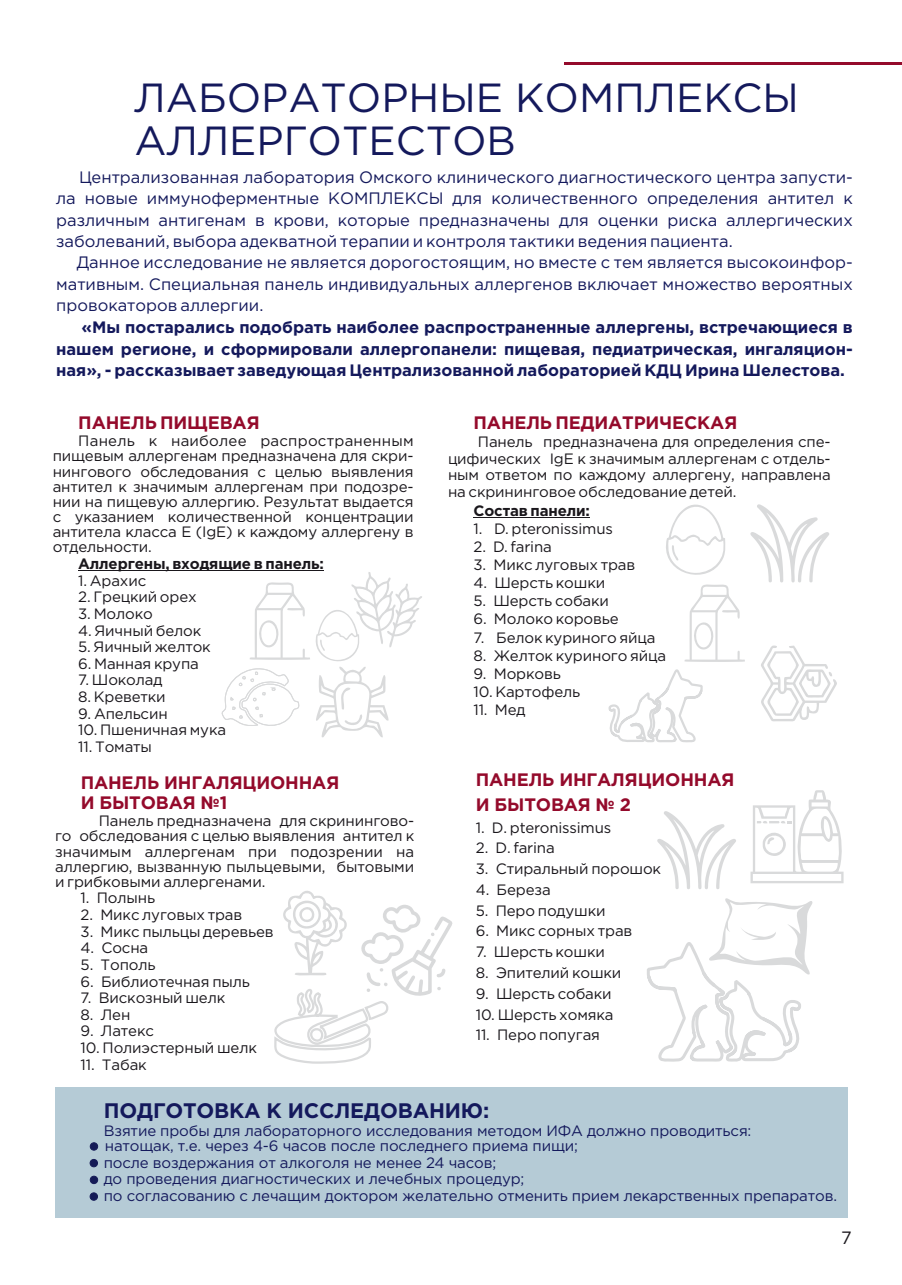
<style>
.page{position:relative;width:902px;height:1285px;background:#fff}
.page>*{position:absolute;margin:0;border:0;box-sizing:border-box;transform-origin:0 0}
.t1{font:40.65px/42px "Gotham Pro";color:#14195c}
.t2{font:700 21px "Gotham Pro";letter-spacing:-.01em;color:#14195c}
.t3{font:700 18px/20.4px "Gotham Pro";letter-spacing:-.01em;color:#940a2b}
.t4{font:17.85px "Gotham Pro";color:#1a171c}
.t5{font:16.5px/21.3px "Gotham Pro";color:#14195c;text-align:justify}
.t6{font:700 16.5px/21.8px "Gotham Pro";color:#14195c;text-align:justify}
.t7{font:15px/15.1px "Gotham Pro";letter-spacing:-.01em;color:#1a171c;text-align:justify}
.t8{font:15px/16.6px "Gotham Pro";letter-spacing:-.01em;color:#14195c}
.t9{font:700 15px "Gotham Pro";letter-spacing:-.01em;color:#1a171c}
</style>
<div class="page">
<hr style="left:78px;top:570px;width:246px;height:1px;background:#1a171c">
<hr style="left:473px;top:517px;width:55px;height:1px;background:#1a171c">
<hr style="left:530px;top:517px;width:55px;height:1px;background:#1a171c">
<div style="left:55px;top:1086px;width:792px;height:131px;background:#b5cbd6"></div>
<div style="left:90px;top:1175px;width:8px;height:8px;background:#151b57;border:1px solid #151b57;border-radius:50%"></div>
<div style="left:90px;top:1192px;width:8px;height:8px;background:#151b57;border:1px solid #151b57;border-radius:50%"></div>
<div style="left:90px;top:1142px;width:8px;height:8px;background:#151b57;border:1px solid #151b57;border-radius:50%"></div>
<div style="left:90px;top:1158px;width:8px;height:8px;background:#151b57;border:1px solid #151b57;border-radius:50%"></div>
<hr style="left:564px;top:63px;width:337px;height:2px;background:#940a2b">
<svg style="left:750px;top:790px;width:93px;height:93px"></svg>
<svg style="left:644px;top:898px;width:168px;height:320px"></svg>
<svg style="left:657px;top:811px;width:79px;height:78px"></svg>
<svg style="left:608px;top:504px;width:229px;height:239px"></svg>
<svg style="left:221px;top:572px;width:201px;height:165px"></svg>
<svg style="left:274px;top:891px;width:179px;height:173px"></svg>
<h1 class="t1" style="left:135px;top:80px;width:665px">ЛАБОРАТОРНЫЕ КОМПЛЕКСЫ<br>АЛЛЕРГОТЕСТОВ</h1>
<p class="t5" style="left:56px;top:168px;width:798px;text-indent:23px">Централизованная лаборатория Омского клинического диагностического центра запусти&shy;ла новые иммуноферментные КОМПЛЕКСЫ для количественного определения антител к различным антигенам в крови, которые предназначены для оценки риска аллергических заболеваний, выбора адекватной терапии и контроля тактики ведения пациента.</p>
<p class="t5" style="left:56px;top:253px;width:798px;text-indent:21px">Данное исследование не является дорогостоящим, но вместе с тем является высокоинфор&shy;мативным. Специальная панель индивидуальных аллергенов включает множество вероятных провокаторов аллергии.</p>
<p class="t6" style="left:56px;top:317px;width:798px;text-indent:25px">«Мы постарались подобрать наиболее распространенные аллергены, встречающиеся в нашем регионе, и сформировали аллергопанели: пищевая, педиатрическая, ингаляцион&shy;ная», - рассказывает заведующая Централизованной лабораторией КДЦ Ирина Шелестова.</p>
<p class="t3" style="left:78px;top:413px;width:183px">ПАНЕЛЬ ПИЩЕВАЯ</p>
<p class="t7" style="left:53px;top:434px;width:362px;text-indent:26px">Панель к наиболее распространенным пищевым аллергенам предназначена для скри&shy;нингового обследования с целью выявления антител к значимым аллергенам при подозре&shy;нии на пищевую аллергию. Результат выдается с указанием количественной концентрации антитела класса Е (IgE) к каждому аллергену в отдельности.</p>
<p class="t9" style="left:78px;top:558px;width:247px">Аллергены, входящие в панель:</p>
<p class="t7" style="left:78px;top:573px;width:70px">1. Арахис</p>
<p class="t7" style="left:78px;top:590px;width:120px">2. Грецкий орех</p>
<p class="t7" style="left:78px;top:607px;width:76px">3. Молоко</p>
<p class="t7" style="left:78px;top:623px;width:124px">4. Яичный белок</p>
<p class="t7" style="left:78px;top:640px;width:134px">5. Яичный желток</p>
<p class="t7" style="left:78px;top:656px;width:122px">6. Манная крупа</p>
<p class="t7" style="left:78px;top:673px;width:86px">7. Шоколад</p>
<p class="t7" style="left:78px;top:690px;width:89px">8. Креветки</p>
<p class="t7" style="left:78px;top:706px;width:91px">9. Апельсин</p>
<p class="t7" style="left:78px;top:723px;width:149px">10. Пшеничная мука</p>
<p class="t7" style="left:78px;top:740px;width:75px">11. Томаты</p>
<p class="t3" style="left:473px;top:413px;width:265px">ПАНЕЛЬ ПЕДИАТРИЧЕСКАЯ</p>
<p class="t7" style="left:448px;top:435px;width:384px;line-height:16.5px;text-indent:30px">Панель предназначена для определения спе&shy;цифических IgE к значимым аллергенам с отдель&shy;ным ответом по каждому аллергену, направлена на скрининговое обследование детей.</p>
<p class="t9" style="left:473px;top:504px;width:118px">Состав панели:</p>
<p class="t7" style="left:473px;top:521px;width:141px">1. D. pteronissimus</p>
<p class="t7" style="left:473px;top:540px;width:80px">2. D. farina</p>
<p class="t7" style="left:473px;top:558px;width:163px">3. Микс луговых трав</p>
<p class="t7" style="left:473px;top:576px;width:133px">4. Шерсть кошки</p>
<p class="t7" style="left:473px;top:594px;width:137px">5. Шерсть собаки</p>
<p class="t7" style="left:473px;top:612px;width:147px">6. Молоко коровье</p>
<p class="t7" style="left:473px;top:630px;width:183px">7. Белок куриного яйца</p>
<p class="t7" style="left:473px;top:649px;width:194px">8. Желток куриного яйца</p>
<p class="t7" style="left:473px;top:667px;width:89px">9. Морковь</p>
<p class="t7" style="left:473px;top:685px;width:108px">10. Картофель</p>
<p class="t7" style="left:473px;top:703px;width:53px">11. Мед</p>
<p class="t3" style="left:81px;top:773px;width:260px">ПАНЕЛЬ ИНГАЛЯЦИОННАЯ<br>И БЫТОВАЯ №1</p>
<p class="t7" style="left:55px;top:814px;width:360px;text-indent:44px">Панель предназначена для скринингово&shy;го обследования с целью выявления антител к значимым аллергенам при подозрении на аллергию, вызванную пыльцевыми, бытовыми и грибковыми аллергенами.</p>
<p class="t7" style="left:81px;top:891px;width:76px">1. Полынь</p>
<p class="t7" style="left:81px;top:908px;width:163px">2. Микс луговых трав</p>
<p class="t7" style="left:81px;top:924px;width:194px">3. Микс пыльцы деревьев</p>
<p class="t7" style="left:81px;top:941px;width:69px">4. Сосна</p>
<p class="t7" style="left:81px;top:957px;width:76px">5. Тополь</p>
<p class="t7" style="left:81px;top:974px;width:171px">6. Библиотечная пыль</p>
<p class="t7" style="left:81px;top:991px;width:146px">7. Вискозный шелк</p>
<p class="t7" style="left:81px;top:1007px;width:51px">8. Лен</p>
<p class="t7" style="left:81px;top:1024px;width:75px">9. Латекс</p>
<p class="t7" style="left:81px;top:1040px;width:178px">10. Полиэстерный шелк</p>
<p class="t7" style="left:81px;top:1057px;width:68px">11. Табак</p>
<p class="t3" style="left:476px;top:767px;width:260px;line-height:25.5px">ПАНЕЛЬ ИНГАЛЯЦИОННАЯ<br>И БЫТОВАЯ № 2</p>
<p class="t7" style="left:476px;top:820px;width:137px">1. D. pteronissimus</p>
<p class="t7" style="left:476px;top:841px;width:80px">2. D. farina</p>
<p class="t7" style="left:476px;top:862px;width:187px">3. Стиральный порошок</p>
<p class="t7" style="left:476px;top:882px;width:76px">4. Береза</p>
<p class="t7" style="left:475px;top:903px;width:131px">5. Перо подушки</p>
<p class="t7" style="left:475px;top:924px;width:158px">6. Микс сорных трав</p>
<p class="t7" style="left:475px;top:945px;width:130px">7. Шерсть кошки</p>
<p class="t7" style="left:475px;top:965px;width:147px">8. Эпителий кошки</p>
<p class="t7" style="left:475px;top:986px;width:137px">9. Шерсть собаки</p>
<p class="t7" style="left:475px;top:1007px;width:139px">10. Шерсть хомяка</p>
<p class="t7" style="left:475px;top:1028px;width:126px">11. Перо попугая</p>
<h2 class="t2" style="left:104px;top:1102px;width:387px">ПОДГОТОВКА К ИССЛЕДОВАНИЮ:</h2>
<p class="t8" style="left:104px;top:1123px;width:649px;line-height:15.1px">Взятие пробы для лабораторного исследования методом ИФА должно проводиться: натощак, т.е. через 4-6 часов после последнего приема пищи;</p>
<p class="t8" style="left:104px;top:1154px;width:734px">после воздержания от алкоголя не менее 24 часов;<br>до проведения диагностических и лечебных процедур;<br>по согласованию с лечащим доктором желательно отменить прием лекарственных препаратов.</p>
<p class="t4" style="left:841px;top:1230px;width:12px">7</p>
</div>
